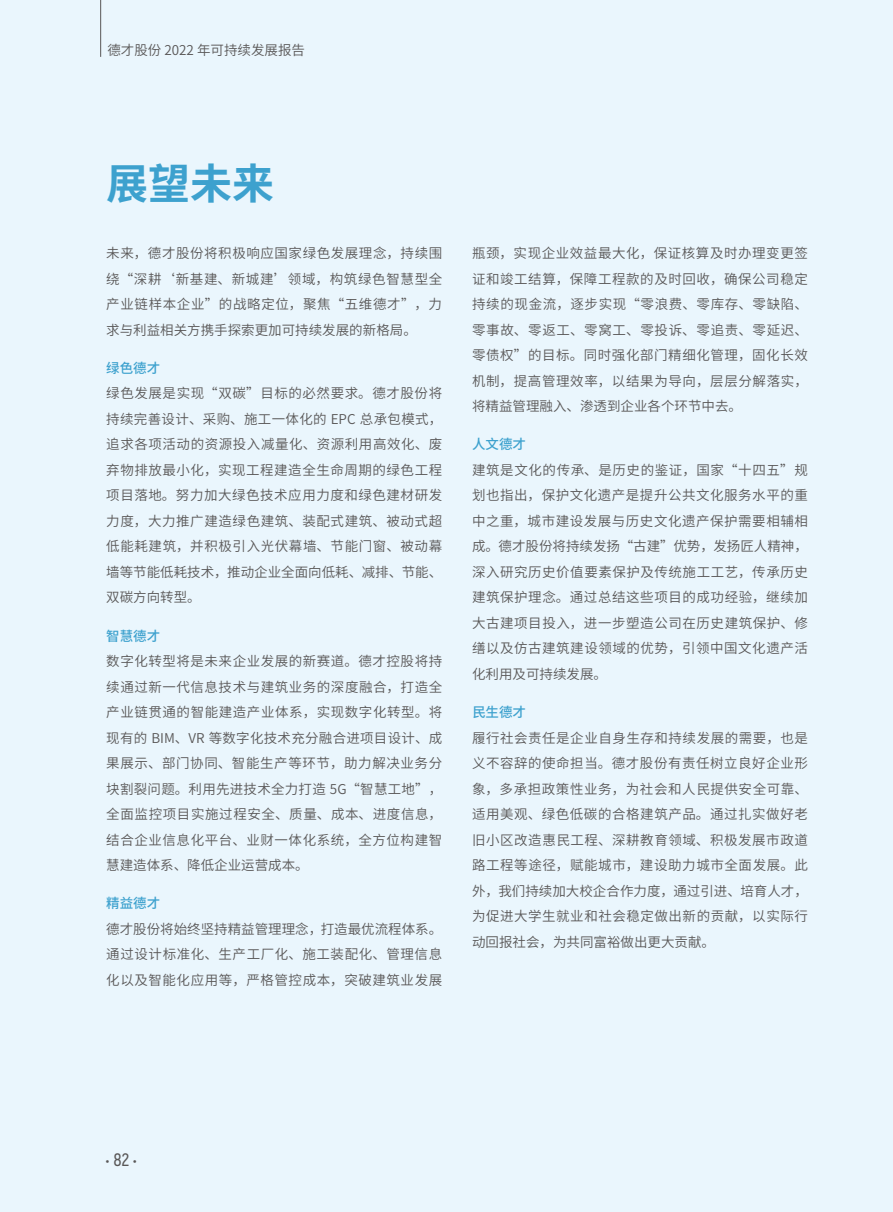
<style>
.page{position:relative;width:893px;height:1212px;background:#eaf6fd}
.page>*{position:absolute;margin:0;border:0;box-sizing:border-box;transform-origin:0 0}
.t1{font:700 42px "Source Han Sans CN";color:#3da1ce}
.t2{font:600 18px "Akrobat";color:#595757}
.t3{font:13.5px/25.5px "Source Han Sans CN";letter-spacing:.04em;color:#595757;text-align:justify}
.t4{font:500 13.5px "Source Han Sans CN";color:#3da1ce}
.t5{font:13.5px "Source Han Sans CN";color:#595757}
</style>
<div class="page">
<hr style="left:100px;top:0;width:1px;height:57px;background:#595757">
<p class="t5" style="left:107px;top:43px;width:199px">德才股份 2022 年可持续发展报告</p>
<h1 class="t1" style="left:106px;top:159px;width:169px">展望未来</h1>
<p class="t3" style="left:106px;top:241px;width:337px">未来，德才股份将积极响应国家绿色发展理念，持续围绕“深耕‘新基建、新城建’领域，构筑绿色智慧型全产业链样本企业”的战略定位，聚焦“五维德才”，力求与利益相关方携手探索更加可持续发展的新格局。</p>
<p class="t4" style="left:106px;top:360px;width:55px">绿色德才</p>
<p class="t3" style="left:106px;top:381px;width:337px">绿色发展是实现“双碳”目标的必然要求。德才股份将持续完善设计、采购、施工一体化的 EPC 总承包模式，追求各项活动的资源投入减量化、资源利用高效化、废弃物排放最小化，实现工程建造全生命周期的绿色工程项目落地。努力加大绿色技术应用力度和绿色建材研发力度，大力推广建造绿色建筑、装配式建筑、被动式超低能耗建筑，并积极引入光伏幕墙、节能门窗、被动幕墙等节能低耗技术，推动企业全面向低耗、减排、节能、双碳方向转型。</p>
<p class="t4" style="left:106px;top:628px;width:55px">智慧德才</p>
<p class="t3" style="left:106px;top:649px;width:337px">数字化转型将是未来企业发展的新赛道。德才控股将持续通过新一代信息技术与建筑业务的深度融合，打造全产业链贯通的智能建造产业体系，实现数字化转型。将现有的 BIM、VR 等数字化技术充分融合进项目设计、成果展示、部门协同、智能生产等环节，助力解决业务分块割裂问题。利用先进技术全力打造 5G“智慧工地”，全面监控项目实施过程安全、质量、成本、进度信息，结合企业信息化平台、业财一体化系统，全方位构建智慧建造体系、降低企业运营成本。</p>
<p class="t4" style="left:106px;top:896px;width:55px">精益德才</p>
<p class="t3" style="left:106px;top:916px;width:337px">德才股份将始终坚持精益管理理念，打造最优流程体系。通过设计标准化、生产工厂化、施工装配化、管理信息化以及智能化应用等，严格管控成本，突破建筑业发展</p>
<p class="t3" style="left:472px;top:241px;width:337px">瓶颈，实现企业效益最大化，保证核算及时办理变更签证和竣工结算，保障工程款的及时回收，确保公司稳定持续的现金流，逐步实现“零浪费、零库存、零缺陷、零事故、零返工、零窝工、零投诉、零追责、零延迟、零债权”的目标。同时强化部门精细化管理，固化长效机制，提高管理效率，以结果为导向，层层分解落实，将精益管理融入、渗透到企业各个环节中去。</p>
<p class="t4" style="left:472px;top:437px;width:55px">人文德才</p>
<p class="t3" style="left:472px;top:457px;width:337px">建筑是文化的传承、是历史的鉴证，国家“十四五”规划也指出，保护文化遗产是提升公共文化服务水平的重中之重，城市建设发展与历史文化遗产保护需要相辅相成。德才股份将持续发扬“古建”优势，发扬匠人精神，深入研究历史价值要素保护及传统施工工艺，传承历史建筑保护理念。通过总结这些项目的成功经验，继续加大古建项目投入，进一步塑造公司在历史建筑保护、修缮以及仿古建筑建设领域的优势，引领中国文化遗产活化利用及可持续发展。</p>
<p class="t4" style="left:472px;top:705px;width:55px">民生德才</p>
<p class="t3" style="left:472px;top:725px;width:337px">履行社会责任是企业自身生存和持续发展的需要，也是义不容辞的使命担当。德才股份有责任树立良好企业形象，多承担政策性业务，为社会和人民提供安全可靠、适用美观、绿色低碳的合格建筑产品。通过扎实做好老旧小区改造惠民工程、深耕教育领域、积极发展市政道路工程等途径，赋能城市，建设助力城市全面发展。此外，我们持续加大校企合作力度，通过引进、培育人才，为促进大学生就业和社会稳定做出新的贡献，以实际行动回报社会，为共同富裕做出更大贡献。</p>
<h2 class="t2" style="left:106px;top:1149px;width:32px">• 82 •</h2>
</div>
